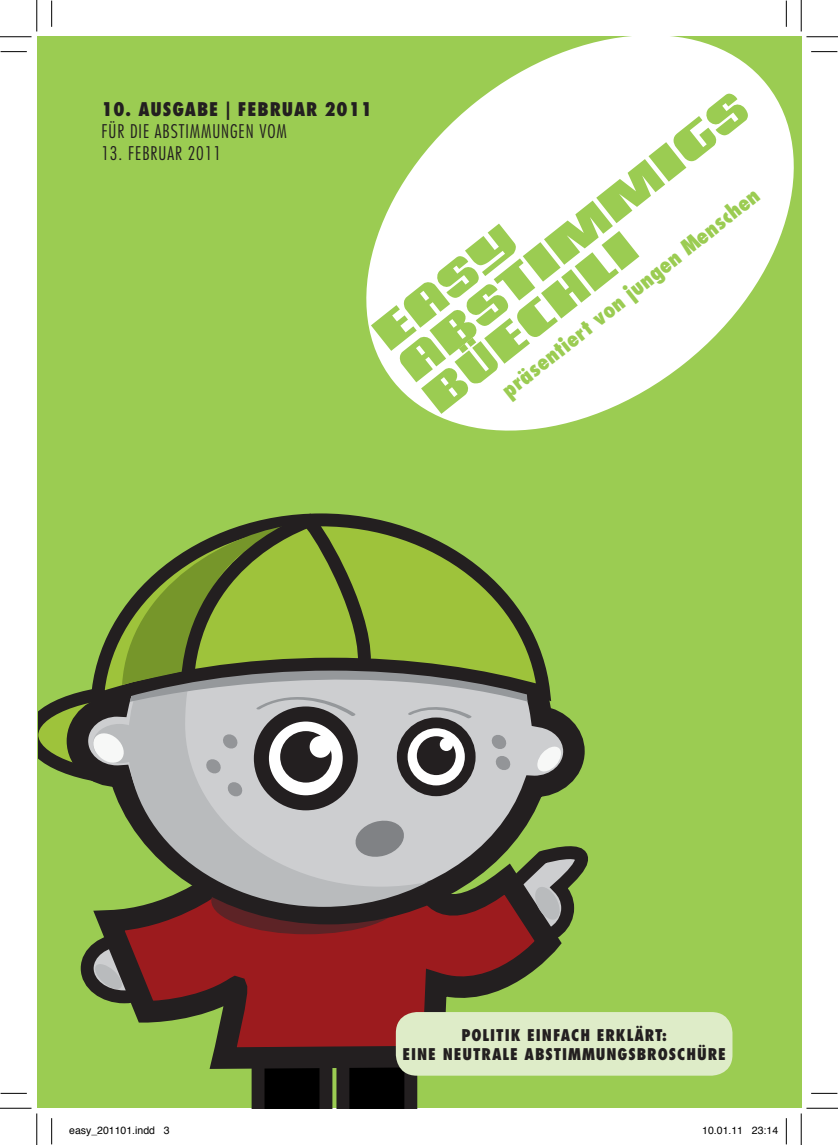
<style>
.page{position:relative;width:838px;height:1145px;background:#fff}
.page>*{position:absolute;margin:0;border:0;box-sizing:border-box;transform-origin:0 0}
.t1{font:45.15px/40.6px "Barracuda";color:#9bcc52;scale:.94 1}
.t2{font:800 condensed 21px "Futura Std";color:#9bcc52}
.t3{font:300 condensed 18.38px "Futura Std";letter-spacing:.05em;color:#231f20}
.t4{font:800 condensed 18.38px "Futura Std";letter-spacing:.05em;color:#231f20}
.t5{font:800 condensed 15.75px/18.9px "Futura Std";letter-spacing:.06em;color:#231f20;text-align:center}
.t6{font:10.5px "Helvetica";color:#000}
</style>
<div class="page">
<div style="left:37px;top:37px;width:764px;height:1071px;background:#9bcc52"></div>
<svg style="left:251px;top:1080px;width:166px;height:28px;background:#0f0f0c"></svg>
<svg style="left:80px;top:935px;width:475px;height:145px;fill:#9b1b1e"></svg>
<svg style="left:93px;top:711px;width:492px;height:224px"></svg>
<svg style="left:128px;top:797px;width:300px;height:110px;background:#a6aaa2"></svg>
<svg style="left:535px;top:745px;width:27px;height:28px"></svg>
<svg style="left:527px;top:622px;width:31px;height:96px"></svg>
<svg style="left:93px;top:962px;width:31px;height:29px"></svg>
<div style="left:254px;top:706px;width:104px;height:104px;border:15px solid #231f20;border-radius:50%"></div>
<svg style="left:353px;top:818px;width:53px;height:41px;background:#9d9ea1"></svg>
<svg style="left:461px;top:835px;width:127px;height:116px"></svg>
<svg style="left:38px;top:513px;width:489px;height:284px"></svg>
<svg style="left:366px;top:37px;width:428px;height:394px"></svg>
<div style="left:396px;top:1012px;width:336px;height:64px;background:#deecc8;border-radius:21px"></div>
<svg style="left:1px;top:51px;width:26px;height:1px"></svg>
<svg style="left:811px;top:51px;width:26px;height:1px"></svg>
<svg style="left:1px;top:1093px;width:26px;height:1px"></svg>
<svg style="left:811px;top:1093px;width:26px;height:1px"></svg>
<svg style="left:51px;top:1px;width:1px;height:26px"></svg>
<svg style="left:51px;top:1118px;width:1px;height:26px"></svg>
<svg style="left:786px;top:1px;width:1px;height:26px"></svg>
<svg style="left:786px;top:1118px;width:1px;height:26px"></svg>
<hr style="left:0;top:36px;width:32px;height:1px;background:#000">
<hr style="left:806px;top:36px;width:31px;height:1px;background:#000">
<hr style="left:0;top:1108px;width:32px;height:1px;background:#000">
<hr style="left:806px;top:1108px;width:31px;height:1px;background:#000">
<hr style="left:36px;top:0;width:1px;height:31px;background:#000">
<hr style="left:36px;top:1113px;width:1px;height:32px;background:#000">
<hr style="left:800px;top:0;width:1px;height:31px;background:#000">
<hr style="left:800px;top:1113px;width:1px;height:32px;background:#000">
<h1 class="t1" style="left:367px;top:325px;width:459px;rotate:-39deg">EASY<br>ABSTIMMIGS<br>BÜECHLI</h1>
<p class="t4" style="left:101px;top:98px;width:272px">10. AUSGABE | FEBRUAR 2011</p>
<p class="t3" style="left:101px;top:121px;width:187px">FÜR DIE ABSTIMMUNGEN VOM</p>
<p class="t3" style="left:101px;top:143px;width:121px">13. FEBRUAR 2011</p>
<h2 class="t2" style="left:496px;top:384px;width:324px;rotate:-39deg">präsentiert von jungen Menschen</h2>
<p class="t5" style="left:402px;top:1026px;width:325px">POLITIK EINFACH ERKLÄRT:<br>EINE NEUTRALE ABSTIMMUNGSBROSCHÜRE</p>
<p class="t6" style="left:69px;top:1122px;width:102px">easy_201101.indd 3</p>
<p class="t6" style="left:702px;top:1122px;width:77px">10.01.11 23:14</p>
</div>
